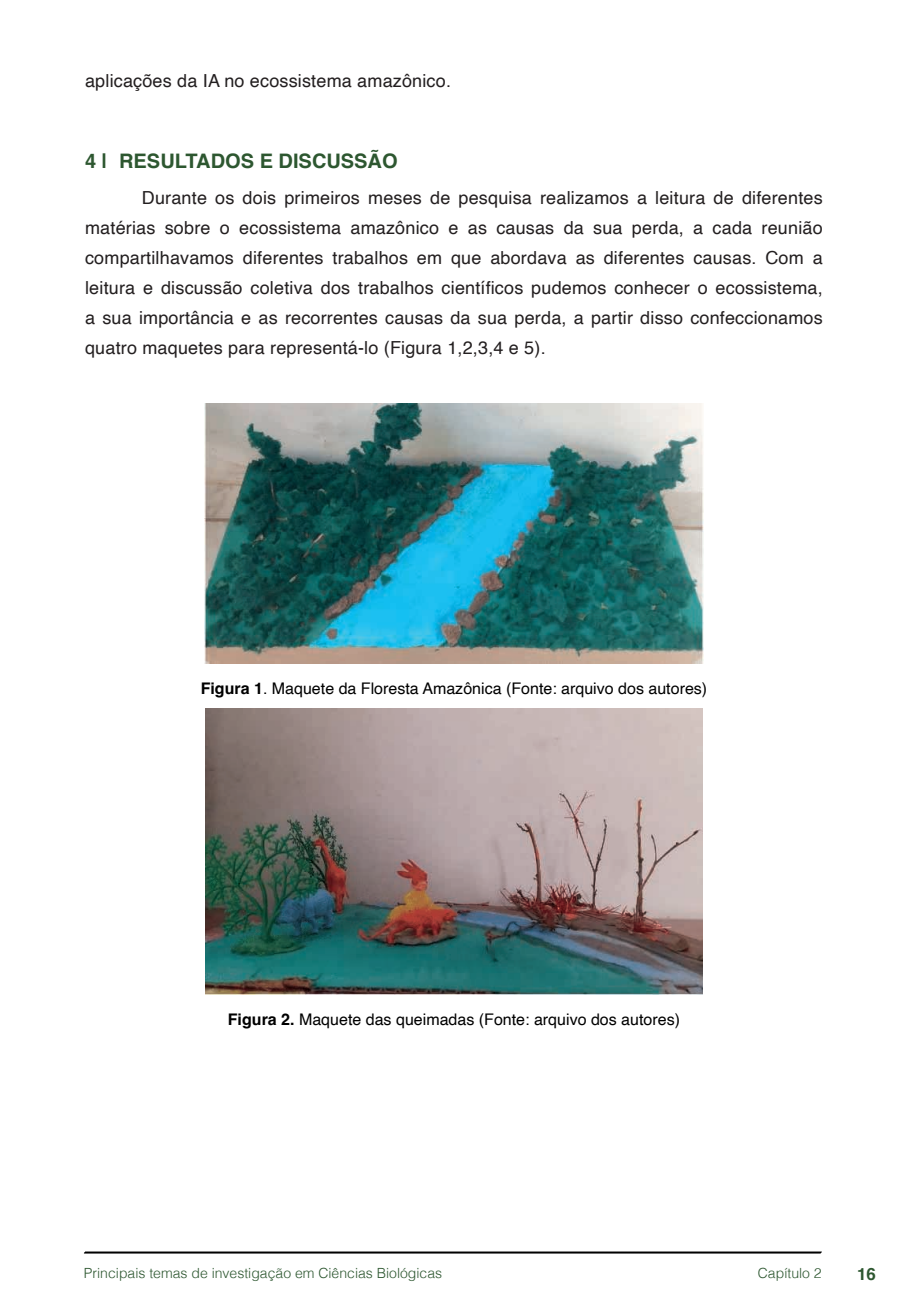
<style>
.page{position:relative;width:908px;height:1304px;background:#fff}
.page>*{position:absolute;margin:0;border:0;box-sizing:border-box;transform-origin:0 0}
.t1{font:700 20px "Helvetica";color:#2d5730}
.t2{font:18px/30px "Helvetica";letter-spacing:.01em;color:#231f20;text-align:justify}
.t3{font:700 16.8px "Helvetica";color:#2d5730}
.t4{font:16px "Helvetica";color:#000}
.t5{font:300 14px "Helvetica";color:#2d5730}
.s1{font-weight:700}
</style>
<div class="page">
<svg style="left:84px;top:1251px;width:737px;height:3px;background:#515151"></svg>
<img style="left:204px;top:404px;width:499px;height:259px">
<img style="left:205px;top:708px;width:497px;height:287px">
<p class="t2" style="left:85px;top:66px;width:367px">aplicações da IA no ecossistema amazônico.</p>
<p class="t1" style="left:85px;top:149px;width:314px">4 | RESULTADOS E DISCUSSÃO</p>
<p class="t2" style="left:85px;top:183px;width:738px;text-indent:57px">Durante os dois primeiros meses de pesquisa realizamos a leitura de diferentes matérias sobre o ecossistema amazônico e as causas da sua perda, a cada reunião compartilhavamos diferentes trabalhos em que abordava as diferentes causas. Com a leitura e discussão coletiva dos trabalhos científicos pudemos conhecer o ecossistema, a sua importância e as recorrentes causas da sua perda, a partir disso confeccionamos quatro maquetes para representá-lo (Figura 1,2,3,4 e 5).</p>
<p class="t4" style="left:201px;top:676px;width:508px"><span class="s1">Figura 1</span>. Maquete da Floresta Amazônica (Fonte: arquivo dos autores)</p>
<p class="t4" style="left:228px;top:1007px;width:453px"><span class="s1">Figura 2.</span> Maquete das queimadas (Fonte: arquivo dos autores)</p>
<p class="t5" style="left:84px;top:1261px;width:359px">Principais temas de investigação em Ciências Biológicas</p>
<p class="t5" style="left:757px;top:1261px;width:65px">Capítulo 2</p>
<p class="t3" style="left:856px;top:1264px;width:20px">16</p>
</div>
